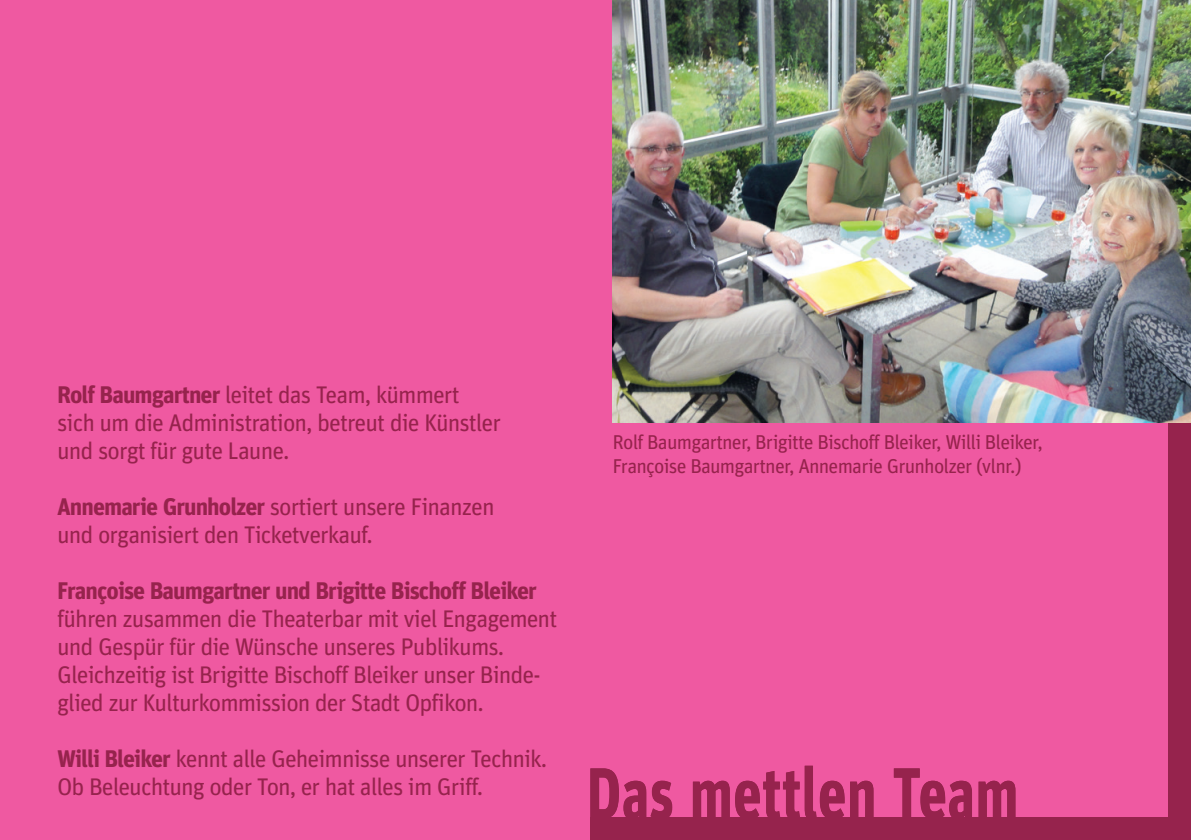
<style>
.page{position:relative;width:1191px;height:840px;background:#fff}
.page>*{position:absolute;margin:0;border:0;box-sizing:border-box;transform-origin:0 0}
.t1{font:72px "Unit Bold TF";color:#96234d;scale:.8 1}
.t2{font:24px/28px "Unit Regular TF";letter-spacing:-.04em;color:#96234d}
.t3{font:24px "Unit Bold TF";letter-spacing:-.04em;color:#96234d}
.t4{font:20px/24px "Unit Regular TF";letter-spacing:-.04em;color:#96234d}
.s1{font-family:"Unit Bold TF"}
</style>
<div class="page">
<div style="left:0;top:0;width:1191px;height:839px;background:#ef59a1"></div>
<div style="left:590px;top:816px;width:601px;height:23px;background:#96234d"></div>
<div style="left:1168px;top:417px;width:23px;height:422px;background:#96234d"></div>
<img style="left:612px;top:0;width:579px;height:422px">
<p class="t2" style="left:57px;top:380px;width:445px"><span class="s1">Rolf Baumgartner</span> leitet das Team, kümmert sich um die Administration, betreut die Künstler und sorgt für gute Laune.</p>
<p class="t2" style="left:57px;top:492px;width:439px"><span class="s1">Annemarie Grunholzer</span> sortiert unsere Finanzen und organisiert den Ticketverkauf.</p>
<p class="t3" style="left:57px;top:575px;width:481px">Françoise Baumgartner und Brigitte Bischoff Bleiker</p>
<p class="t2" style="left:57px;top:604px;width:501px">führen zusammen die Theaterbar mit viel Engagement und Gespür für die Wünsche unseres Publikums.<br>Gleichzeitig ist Brigitte Bischoff Bleiker unser Binde-- glied zur Kulturkommission der Stadt Opfikon.</p>
<p class="t2" style="left:57px;top:744px;width:491px"><span class="s1">Willi Bleiker</span> kennt alle Geheimnisse unserer Technik.<br>Ob Beleuchtung oder Ton, er hat alles im Griff.</p>
<p class="t4" style="left:612px;top:429px;width:432px">Rolf Baumgartner, Brigitte Bischoff Bleiker, Willi Bleiker,<br>Françoise Baumgartner, Annemarie Grunholzer (vlnr.)</p>
<h1 class="t1" style="left:586px;top:748px;width:542px">Das mettlen Team</h1>
</div>
